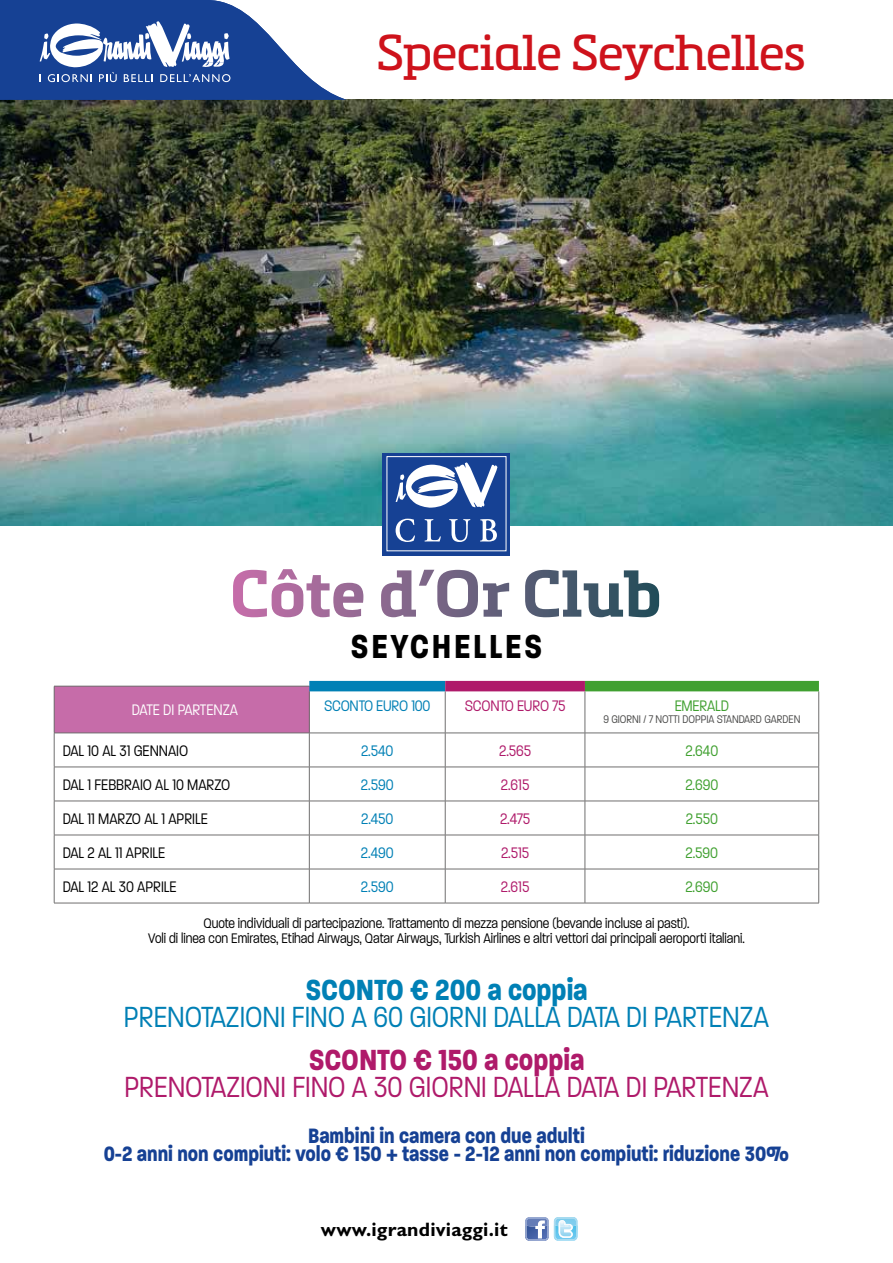
<style>
.page{position:relative;width:893px;height:1263px;background:#fff}
.page>*{position:absolute;margin:0;border:0;box-sizing:border-box;transform-origin:0 0}
.t1{font:49.5px "Metronic Slab Pro";letter-spacing:-.02em;color:#ce121b}
.t2{font:700 36px "Paralucent Cond";letter-spacing:.075em;color:#000}
.t3{font:300 31.5px "Paralucent Cond";color:#0080b5}
.t4{font:300 31.5px "Paralucent Cond";color:#af1a6a}
.t5{font:700 31.5px "Paralucent Cond";color:#0080b5}
.t6{font:700 31.5px "Paralucent Cond";color:#af1a6a}
.t7{font:700 22.5px/18px "Paralucent Cond";color:#164194;text-align:center}
.t8{font:700 19.5px "Gill Sans Std";letter-spacing:.01em;color:#000}
.t9{font:300 16.5px "Paralucent Cond";color:#000}
.t10{font:300 16.5px "Paralucent Cond";letter-spacing:-.01em;color:#0080b5}
.t11{font:300 16.5px "Paralucent Cond";letter-spacing:-.01em;color:#af1a6a}
.t12{font:300 16.5px "Paralucent Cond";color:#40a030}
.t13{font:300 16.5px "Paralucent Cond";color:#fff}
.t14{font:300 15px/15px "Paralucent Cond";color:#000;text-align:center}
.t15{font:300 12px "Paralucent Cond";color:#4a4a49}
</style>
<div class="page">
<svg style="left:525px;top:1217px;width:52px;height:24px"></svg>
<img style="left:0;top:100px;width:893px;height:425px">
<div style="left:383px;top:453px;width:127px;height:102px;background:#164194"></div>
<svg style="left:396px;top:462px;width:101px;height:46px"></svg>
<svg style="left:396px;top:519px;width:19px;height:23px"></svg>
<svg style="left:424px;top:519px;width:17px;height:22px"></svg>
<svg style="left:449px;top:519px;width:21px;height:23px"></svg>
<svg style="left:480px;top:519px;width:17px;height:22px"></svg>
<svg style="left:233px;top:569px;width:426px;height:48px"></svg>
<div style="left:54px;top:686px;width:255px;height:47px;background:#c66ca9"></div>
<svg style="left:310px;top:734px;width:508px;height:169px"></svg>
<hr style="left:54px;top:733px;width:255px;height:1px;background:#706f6f">
<hr style="left:54px;top:733px;width:1px;height:34px;background:#706f6f">
<hr style="left:309px;top:733px;width:136px;height:1px;background:#706f6f">
<hr style="left:309px;top:733px;width:1px;height:34px;background:#706f6f">
<hr style="left:445px;top:733px;width:140px;height:1px;background:#706f6f">
<hr style="left:445px;top:733px;width:1px;height:34px;background:#706f6f">
<hr style="left:585px;top:733px;width:234px;height:1px;background:#706f6f">
<hr style="left:585px;top:733px;width:1px;height:34px;background:#706f6f">
<hr style="left:818px;top:733px;width:1px;height:34px;background:#706f6f">
<hr style="left:54px;top:767px;width:255px;height:1px;background:#706f6f">
<hr style="left:54px;top:767px;width:1px;height:34px;background:#706f6f">
<hr style="left:309px;top:767px;width:136px;height:1px;background:#706f6f">
<hr style="left:309px;top:767px;width:1px;height:34px;background:#706f6f">
<hr style="left:445px;top:767px;width:140px;height:1px;background:#706f6f">
<hr style="left:445px;top:767px;width:1px;height:34px;background:#706f6f">
<hr style="left:585px;top:767px;width:234px;height:1px;background:#706f6f">
<hr style="left:585px;top:767px;width:1px;height:34px;background:#706f6f">
<hr style="left:818px;top:767px;width:1px;height:34px;background:#706f6f">
<hr style="left:54px;top:801px;width:255px;height:1px;background:#706f6f">
<hr style="left:54px;top:801px;width:1px;height:34px;background:#706f6f">
<hr style="left:309px;top:801px;width:136px;height:1px;background:#706f6f">
<hr style="left:309px;top:801px;width:1px;height:34px;background:#706f6f">
<hr style="left:445px;top:801px;width:140px;height:1px;background:#706f6f">
<hr style="left:445px;top:801px;width:1px;height:34px;background:#706f6f">
<hr style="left:585px;top:801px;width:234px;height:1px;background:#706f6f">
<hr style="left:585px;top:801px;width:1px;height:34px;background:#706f6f">
<hr style="left:818px;top:801px;width:1px;height:34px;background:#706f6f">
<hr style="left:54px;top:835px;width:255px;height:1px;background:#706f6f">
<hr style="left:54px;top:835px;width:1px;height:34px;background:#706f6f">
<hr style="left:309px;top:835px;width:136px;height:1px;background:#706f6f">
<hr style="left:309px;top:835px;width:1px;height:34px;background:#706f6f">
<hr style="left:445px;top:835px;width:140px;height:1px;background:#706f6f">
<hr style="left:445px;top:835px;width:1px;height:34px;background:#706f6f">
<hr style="left:585px;top:835px;width:234px;height:1px;background:#706f6f">
<hr style="left:585px;top:835px;width:1px;height:34px;background:#706f6f">
<hr style="left:818px;top:835px;width:1px;height:34px;background:#706f6f">
<hr style="left:54px;top:869px;width:255px;height:1px;background:#706f6f">
<hr style="left:54px;top:869px;width:1px;height:34px;background:#706f6f">
<hr style="left:309px;top:869px;width:136px;height:1px;background:#706f6f">
<hr style="left:309px;top:869px;width:1px;height:34px;background:#706f6f">
<hr style="left:445px;top:869px;width:140px;height:1px;background:#706f6f">
<hr style="left:445px;top:869px;width:1px;height:34px;background:#706f6f">
<hr style="left:585px;top:869px;width:234px;height:1px;background:#706f6f">
<hr style="left:585px;top:869px;width:1px;height:34px;background:#706f6f">
<hr style="left:818px;top:869px;width:1px;height:34px;background:#706f6f">
<hr style="left:54px;top:903px;width:255px;height:1px;background:#706f6f">
<hr style="left:309px;top:903px;width:136px;height:1px;background:#706f6f">
<hr style="left:445px;top:903px;width:140px;height:1px;background:#706f6f">
<hr style="left:585px;top:903px;width:234px;height:1px;background:#706f6f">
<hr style="left:309px;top:691px;width:1px;height:42px;background:#706f6f">
<hr style="left:445px;top:691px;width:1px;height:42px;background:#706f6f">
<hr style="left:585px;top:691px;width:1px;height:42px;background:#706f6f">
<hr style="left:818px;top:691px;width:1px;height:42px;background:#706f6f">
<hr style="left:54px;top:686px;width:255px;height:1px;background:#706f6f">
<hr style="left:54px;top:686px;width:1px;height:47px;background:#706f6f">
<div style="left:585px;top:681px;width:234px;height:10px;background:#40a030"></div>
<div style="left:309px;top:681px;width:136px;height:10px;background:#0080b5"></div>
<div style="left:445px;top:681px;width:140px;height:10px;background:#af1a6a"></div>
<svg style="left:0;top:0;width:347px;height:100px"></svg>
<h1 class="t1" style="left:376px;top:17px;width:431px">Speciale Seychelles</h1>
<h2 class="t2" style="left:351px;top:625px;width:193px">SEYCHELLES</h2>
<p class="t13" style="left:132px;top:700px;width:108px">DATE DI PARTENZA</p>
<p class="t10" style="left:324px;top:697px;width:108px">SCONTO EURO 100</p>
<p class="t11" style="left:465px;top:697px;width:102px">SCONTO EURO 75</p>
<p class="t12" style="left:675px;top:697px;width:56px">EMERALD</p>
<p class="t15" style="left:603px;top:713px;width:198px">9 GIORNI / 7 NOTTI DOPPIA STANDARD GARDEN</p>
<p class="t9" style="left:63px;top:741px;width:127px">DAL 10 AL 31 GENNAIO</p>
<p class="t10" style="left:361px;top:741px;width:34px">2.540</p>
<p class="t11" style="left:499px;top:741px;width:34px">2.565</p>
<p class="t12" style="left:685px;top:741px;width:34px">2.640</p>
<p class="t9" style="left:63px;top:775px;width:169px">DAL 1 FEBBRAIO AL 10 MARZO</p>
<p class="t10" style="left:361px;top:775px;width:34px">2.590</p>
<p class="t11" style="left:501px;top:775px;width:30px">2.615</p>
<p class="t12" style="left:685px;top:775px;width:34px">2.690</p>
<p class="t9" style="left:63px;top:809px;width:147px">DAL 11 MARZO AL 1 APRILE</p>
<p class="t10" style="left:361px;top:809px;width:34px">2.450</p>
<p class="t11" style="left:500px;top:809px;width:32px">2.475</p>
<p class="t12" style="left:686px;top:809px;width:34px">2.550</p>
<p class="t9" style="left:63px;top:843px;width:104px">DAL 2 AL 11 APRILE</p>
<p class="t10" style="left:361px;top:843px;width:34px">2.490</p>
<p class="t11" style="left:501px;top:843px;width:30px">2.515</p>
<p class="t12" style="left:685px;top:843px;width:34px">2.590</p>
<p class="t9" style="left:63px;top:877px;width:115px">DAL 12 AL 30 APRILE</p>
<p class="t10" style="left:361px;top:877px;width:34px">2.590</p>
<p class="t11" style="left:501px;top:877px;width:30px">2.615</p>
<p class="t12" style="left:685px;top:877px;width:34px">2.690</p>
<p class="t14" style="left:148px;top:915px;width:598px">Quote individuali di partecipazione. Trattamento di mezza pensione (bevande incluse ai pasti).<br>Voli di linea con Emirates, Etihad Airways, Qatar Airways, Turkish Airlines e altri vettori dai principali aeroporti italiani.</p>
<h3 class="t5" style="left:305px;top:971px;width:284px">SCONTO € 200 a coppia</h3>
<h3 class="t3" style="left:124px;top:999px;width:647px">PRENOTAZIONI FINO A 60 GIORNI DALLA DATA DI PARTENZA</h3>
<h3 class="t6" style="left:309px;top:1041px;width:277px">SCONTO € 150 a coppia</h3>
<h3 class="t4" style="left:124px;top:1069px;width:646px">PRENOTAZIONI FINO A 30 GIORNI DALLA DATA DI PARTENZA</h3>
<h3 class="t7" style="left:104px;top:1126px;width:687px">Bambini in camera con due adulti<br>0-2 anni non compiuti: volo € 150 + tasse - 2-12 anni non compiuti: riduzione 30%</h3>
<h3 class="t8" style="left:321px;top:1218px;width:188px">www.igrandiviaggi.it</h3>
</div>
